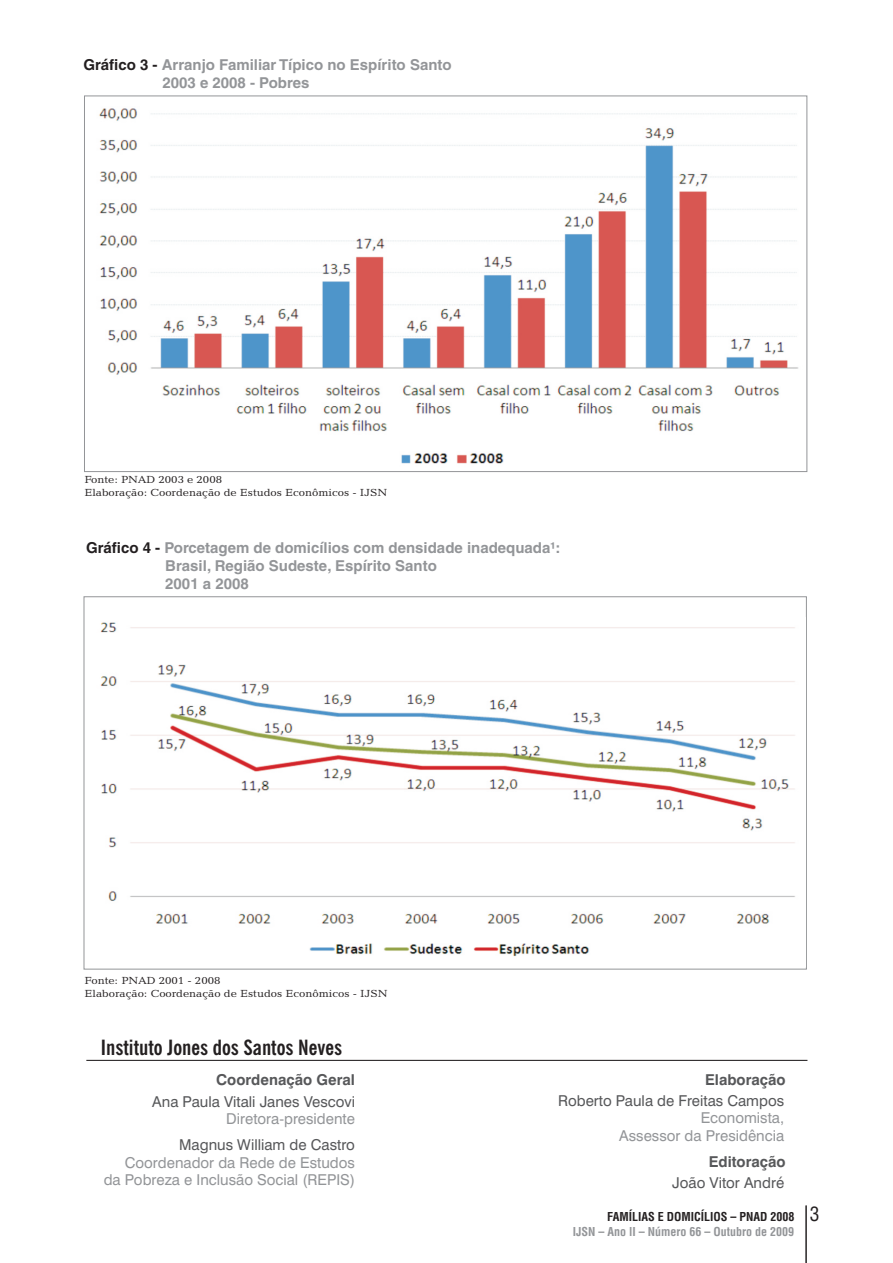
<style>
.page{position:relative;width:893px;height:1263px;background:#fff}
.page>*{position:absolute;margin:0;border:0;box-sizing:border-box;transform-origin:0 0}
.t1{font:700 condensed 21px "News Gothic BT";color:#231f20}
.t2{font:700 15px/17.9px "Helvetica LT";color:#939598}
.t3{font:15px/17.5px "Swiss 721 BT";color:#939598;text-align:right}
.t4{font:15px "Swiss 721 BT";color:#57585a}
.t5{font:700 15px "Swiss 721 BT";color:#57585a}
.t6{font:700 condensed 12px/15.9px "Helvetica LT";color:#939598}
.t7{font:10.5px/12.6px "Candida BT";color:#231f20;scale:1.09 1}
.s1{color:#231f20}
.s2{font-weight:400;font-size:19.5px;color:#231f20}
</style>
<div class="page">
<hr style="left:87px;top:1060px;width:720px;height:1px;background:#231f20">
<hr style="left:806px;top:1205px;width:1px;height:58px;background:#231f20">
<img style="left:100px;top:622px;width:695px;height:335px">
<img style="left:99px;top:108px;width:700px;height:356px">
<p class="t2" style="left:163px;top:57px;width:291px;text-indent:-79px"><span class="s1">Gráfico 3 -</span> Arranjo Familiar Típico no Espírito Santo<br>2003 e 2008 - Pobres</p>
<p class="t7" style="left:84px;top:474px;width:279px">Fonte: PNAD 2003 e 2008<br>Elaboração: Coordenação de Estudos Econômicos - IJSN</p>
<p class="t2" style="left:165px;top:540px;width:397px;text-indent:-79px"><span class="s1">Gráfico 4 -</span> Porcetagem de domicílios com densidade inadequada¹:<br>Brasil, Região Sudeste, Espírito Santo<br>2001 a 2008</p>
<p class="t7" style="left:85px;top:975px;width:279px">Fonte: PNAD 2001 - 2008<br>Elaboração: Coordenação de Estudos Econômicos - IJSN</p>
<h1 class="t1" style="left:101px;top:1039px;width:243px">Instituto Jones dos Santos Neves</h1>
<p class="t5" style="left:216px;top:1074px;width:140px">Coordenação Geral</p>
<p class="t5" style="left:705px;top:1073px;width:82px">Elaboração</p>
<p class="t4" style="left:152px;top:1095px;width:204px">Ana Paula Vitali Janes Vescovi</p>
<p class="t3" style="left:226px;top:1112px;width:130px">Diretora-presidente</p>
<p class="t4" style="left:179px;top:1138px;width:177px">Magnus William de Castro</p>
<p class="t3" style="left:104px;top:1155px;width:253px">Coordenador da Rede de Estudos<br>da Pobreza e Inclusão Social (REPIS)</p>
<p class="t4" style="left:558px;top:1094px;width:228px">Roberto Paula de Freitas Campos</p>
<p class="t3" style="left:619px;top:1110px;width:166px">Economista,<br>Assessor da Presidência</p>
<p class="t4" style="left:672px;top:1176px;width:113px">João Vitor André</p>
<p class="t5" style="left:709px;top:1156px;width:78px">Editoração</p>
<p class="t6" style="left:573px;top:1209px;width:248px;text-indent:34px"><span class="s1">FAMÍLIAS E DOMICÍLIOS – PNAD 2008</span> <span class="s2">3<br></span>IJSN – Ano lI – Número 66 – Outubro de 2009</p>
</div>
